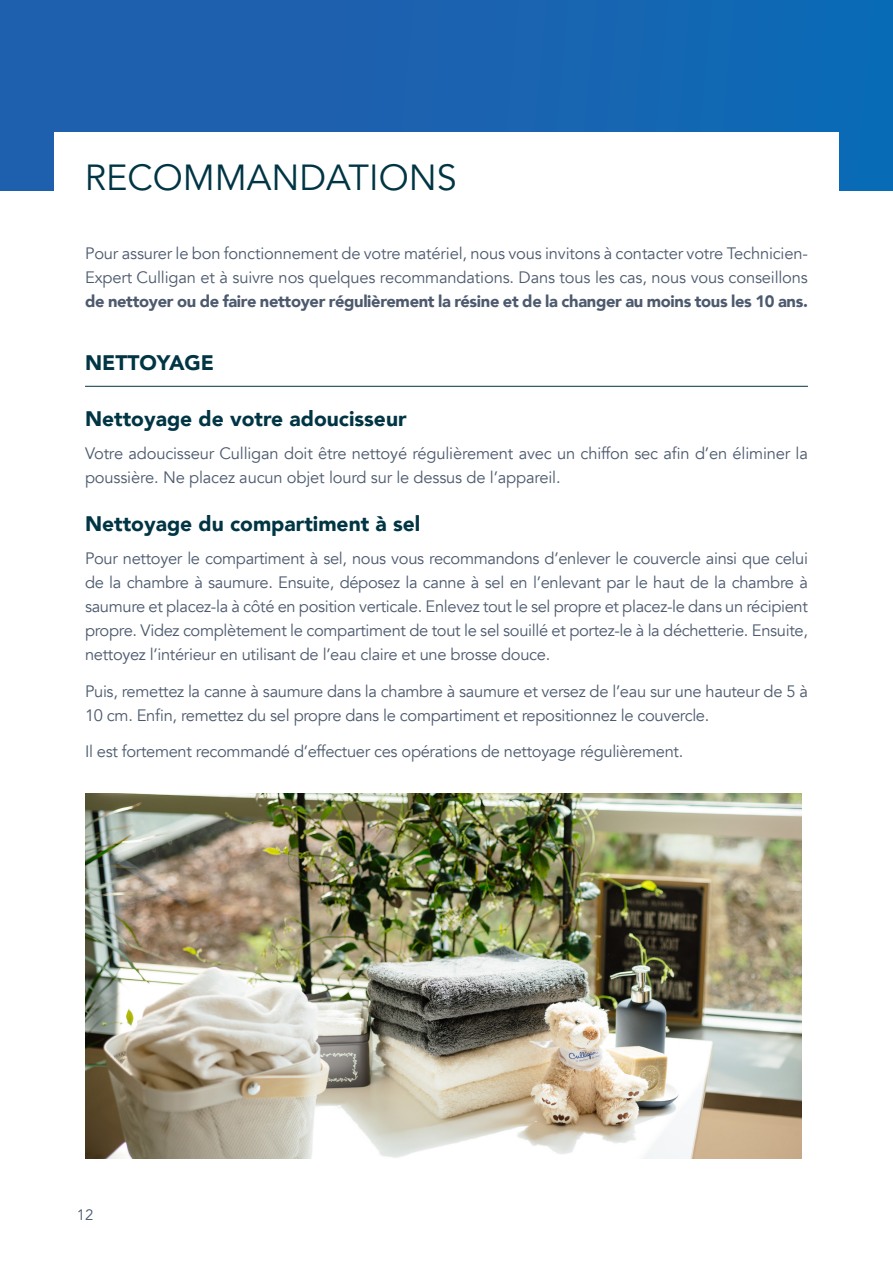
<style>
.page{position:relative;width:893px;height:1263px;background:#fff}
.page>*{position:absolute;margin:0;border:0;box-sizing:border-box;transform-origin:0 0}
.t1{font:36px "Avenir LT Std";color:#003544}
.t2{font:900 21px "Avenir";color:#003544}
.t3{font:16.5px/24px "Avenir";letter-spacing:-.02em;color:#4d5a6e;text-align:justify}
.t4{font:15px "Avenir LT Std";color:#4d5a6e}
.s1{font-weight:900}
</style>
<div class="page">
<div style="left:0;top:0;width:893px;height:190px;background:linear-gradient(to right,#235dac,#0d69b5)"></div>
<div style="left:54px;top:132px;width:785px;height:64px;background:#fff"></div>
<hr style="left:85px;top:386px;width:723px;height:1px;background:#003544">
<img style="left:85px;top:793px;width:717px;height:366px">
<p class="t1" style="left:85px;top:157px;width:373px">RECOMMANDATIONS</p>
<p class="t3" style="left:85px;top:241px;width:724px">Pour assurer le bon fonctionnement de votre matériel, nous vous invitons à contacter votre Technicien-Expert Culligan et à suivre nos quelques recommandations. Dans tous les cas, nous vous conseillons <span class="s1">de nettoyer ou de faire nettoyer régulièrement la résine et de la changer au moins tous les 10 ans.</span></p>
<p class="t2" style="left:85px;top:344px;width:131px">NETTOYAGE</p>
<p class="t2" style="left:85px;top:401px;width:323px">Nettoyage de votre adoucisseur</p>
<p class="t3" style="left:85px;top:442px;width:724px">Votre adoucisseur Culligan doit être nettoyé régulièrement avec un chiffon sec afin d’en éliminer la poussière. Ne placez aucun objet lourd sur le dessus de l’appareil.</p>
<p class="t2" style="left:85px;top:506px;width:337px">Nettoyage du compartiment à sel</p>
<p class="t3" style="left:85px;top:546px;width:724px">Pour nettoyer le compartiment à sel, nous vous recommandons d’enlever le couvercle ainsi que celui de la chambre à saumure. Ensuite, déposez la canne à sel en l’enlevant par le haut de la chambre à saumure et placez-la à côté en position verticale. Enlevez tout le sel propre et placez-le dans un récipient propre. Videz complètement le compartiment de tout le sel souillé et portez-le à la déchetterie. Ensuite, nettoyez l’intérieur en utilisant de l’eau claire et une brosse douce.</p>
<p class="t3" style="left:85px;top:679px;width:724px">Puis, remettez la canne à saumure dans la chambre à saumure et versez de l’eau sur une hauteur de 5 à<br>10 cm. Enfin, remettez du sel propre dans le compartiment et repositionnez le couvercle.</p>
<p class="t3" style="left:85px;top:740px;width:600px">Il est fortement recommandé d’effectuer ces opérations de nettoyage régulièrement.</p>
<p class="t4" style="left:77px;top:1206px;width:18px">12</p>
</div>
